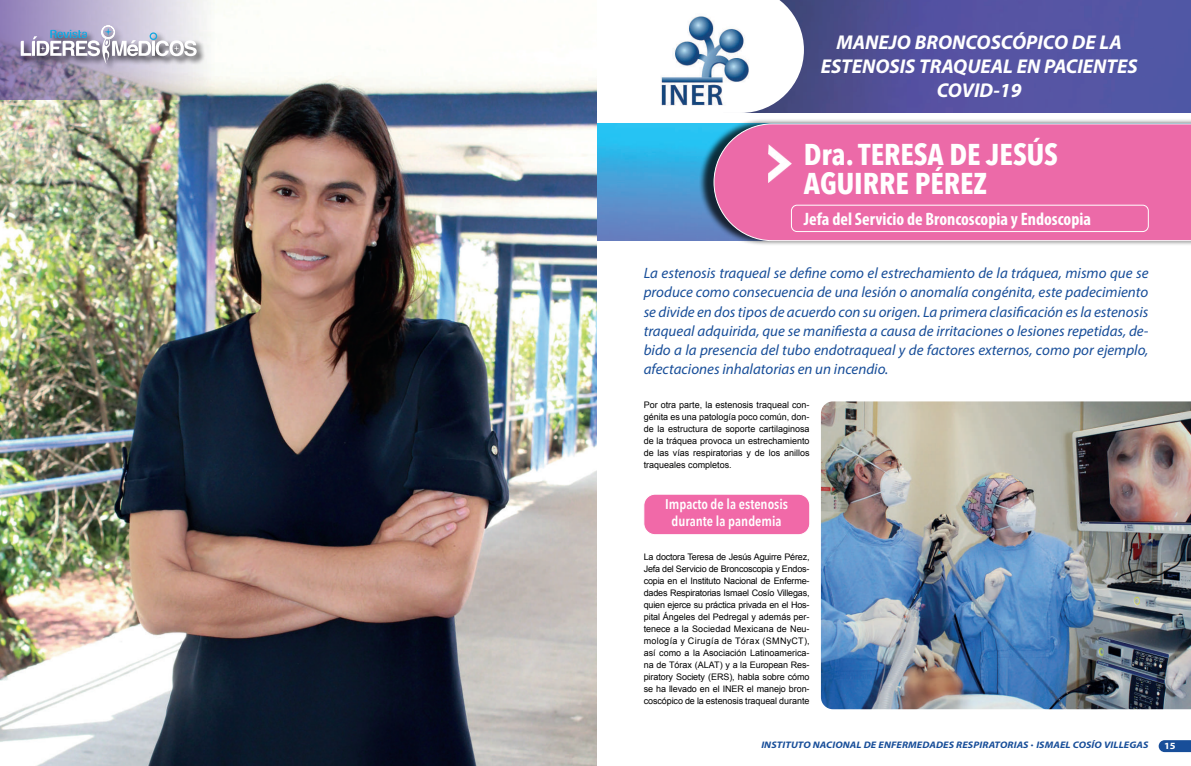
<style>
.page{position:relative;width:1191px;height:766px;background:#fff}
.page>*{position:absolute;margin:0;border:0;box-sizing:border-box;transform-origin:0 0}
.t1{font:700 30px/29px "Avenir Next Condensed";color:#fff}
.t2{font:italic 700 20px/24px "Myriad Pro";color:#fff;text-align:center}
.t3{font:700 condensed 18px "Myriad Pro";color:#fff}
.t4{font:italic 15px/19px "Myriad Pro";color:#184e99;text-align:justify}
.t5{font:600 14px/16.8px "Avenir Next Condensed";color:#fff;text-align:center}
.t6{font:italic 700 9.5px "Myriad Pro";letter-spacing:.01em;color:#184e99;scale:1.1 1}
.t7{font:700 9.5px "Myriad Pro";color:#fff;scale:1.1 1}
.t8{font:9px/12px "Arial";color:#000001;text-align:justify}
.s1{font-family:"Helvetica Neue LT Std";font-weight:900;font-style:normal;font-stretch:condensed}
</style>
<div class="page">
<div style="left:644px;top:494px;width:165px;height:40px;background:#f169a8;border-radius:11px"></div>
<div style="left:643px;top:494px;width:167px;height:40px;border:1px solid #fff;border-radius:11px"></div>
<img style="left:804px;top:0;width:387px;height:113px">
<img style="left:596px;top:124px;width:103px;height:116px">
<img style="left:0;top:3px;width:596px;height:762px">
<div style="left:699px;top:118px;width:492px;height:128px;background:#000001;opacity:.75"></div>
<div style="left:714px;top:124px;width:477px;height:117px;background:#ec6aa8"></div>
<img style="left:768px;top:145px;width:23px;height:38px">
<svg style="left:1158px;top:740px;width:33px;height:11px"></svg>
<svg style="left:755px;top:0;width:49px;height:113px"></svg>
<img style="left:821px;top:401px;width:370px;height:308px">
<img style="left:0;top:0;width:215px;height:99px">
<div style="left:791px;top:205px;width:357px;height:27px;border:1px solid #fff;border-radius:6px"></div>
<div style="left:19px;top:24px;width:187px;height:49px;background:#000001;opacity:.75"></div>
<svg style="left:21px;top:26px;width:176px;height:38px"></svg>
<img style="left:661px;top:16px;width:94px;height:97px">
<h2 class="t2" style="left:820px;top:30px;width:318px">MANEJO BRONCOSCÓPICO DE LA<br>ESTENOSIS TRAQUEAL EN PACIENTES<br>COVID-19</h2>
<h1 class="t1" style="left:804px;top:139px;width:256px">Dra. TERESA DE JESÚS<br>AGUIRRE PÉREZ</h1>
<h3 class="t3" style="left:804px;top:208px;width:288px">Jefa del Servicio de Broncoscopia y Endoscopia</h3>
<p class="t4" style="left:643px;top:263px;width:506px">La estenosis traqueal se define como el estrechamiento de la tráquea, mismo que se produce como consecuencia de una lesión o anomalía congénita, este padecimiento se divide en dos tipos de acuerdo con su origen. La primera clasificación es la estenosis traqueal adquirida, que se manifiesta a causa de irritaciones o lesiones repetidas, de&shy;bido a la presencia del tubo endotraqueal y de factores externos, como por ejemplo, afectaciones inhalatorias en un incendio.</p>
<p class="t8" style="left:643px;top:399px;width:167px">Por otra parte, la estenosis traqueal con&shy;génita es una patología poco común, don&shy;de la estructura de soporte cartilaginosa de la tráquea provoca un estrechamiento de las vías respiratorias y de los anillos traqueales completos.</p>
<h3 class="t5" style="left:665px;top:495px;width:124px">Impacto de la estenosis durante la pandemia</h3>
<p class="t8" style="left:643px;top:550px;width:167px">La doctora Teresa de Jesús Aguirre Pérez, Jefa del Servicio de Broncoscopia y Endos&shy;copia en el Instituto Nacional de Enferme&shy;dades Respiratorias Ismael Cosío Villegas, quien ejerce su práctica privada en el Hos&shy;pital Ángeles del Pedregal y además per&shy;tenece a la Sociedad Mexicana de Neu&shy;mología y Cirugía de Tórax (SMNyCT), así como a la Asociación Latinoamerica&shy;na de Tórax (ALAT) y a la European Res&shy;piratory Society (ERS), habla sobre cómo se ha llevado en el INER el manejo bron&shy;coscópico de la estenosis traqueal durante</p>
<p class="t6" style="left:761px;top:738px;width:353px">INSTITUTO NACIONAL DE ENFERMEDADES RESPIRATORIAS <span class="s1">·</span> ISMAEL COSÍO VILLEGAS</p>
<p class="t7" style="left:1164px;top:739px;width:12px">15</p>
</div>
